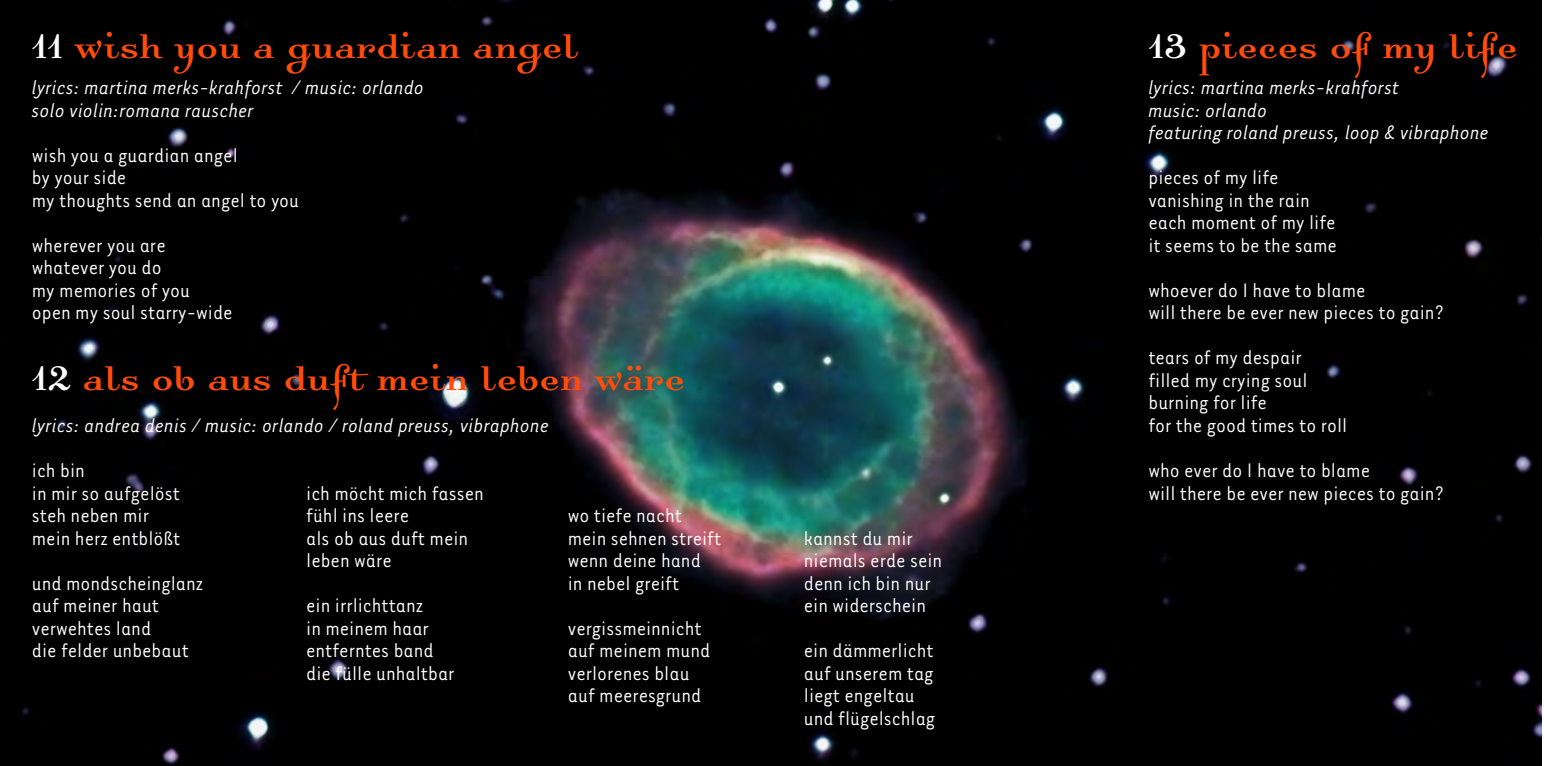
<style>
.page{position:relative;width:1544px;height:766px;background:#fff}
.page>*{position:absolute;margin:0;border:0;box-sizing:border-box;transform-origin:0 0}
.t1{font:47.25px "Dalliance Roman";color:#ff4c0b}
.t2{font:22.5px/22.5px "Tarzana Narrow";color:#fff}
.t3{font:italic 22.5px/22.5px "Tarzana Narrow";color:#fff}
.s1{color:#fff}
</style>
<div class="page">
<img style="left:0;top:0;width:1541px;height:765px">
<h1 class="t1" style="left:32px;top:14px;width:548px"><span class="s1">11</span> wish you a guardian angel</h1>
<p class="t3" style="left:32px;top:75px;width:394px">lyrics: martina merks-krahforst / music: orlando solo violin:romana rauscher</p>
<p class="t2" style="left:32px;top:143px;width:269px">wish you a guardian angel<br>by your side<br>my thoughts send an angel to you</p>
<p class="t2" style="left:32px;top:233px;width:202px">wherever you are whatever you do<br>my memories of you open my soul starry-wide</p>
<h1 class="t1" style="left:32px;top:345px;width:655px"><span class="s1">12</span> als ob aus duft mein leben wäre</h1>
<p class="t3" style="left:32px;top:413px;width:518px">lyrics: andrea denis / music: orlando / roland preuss, vibraphone</p>
<p class="t2" style="left:32px;top:458px;width:150px">ich bin<br>in mir so aufgelöst steh neben mir mein herz entblößt</p>
<p class="t2" style="left:32px;top:570px;width:173px">und mondscheinglanz auf meiner haut verwehtes land<br>die felder unbebaut</p>
<p class="t2" style="left:306px;top:480px;width:179px">ich möcht mich fassen fühl ins leere<br>als ob aus duft mein leben wäre</p>
<p class="t2" style="left:306px;top:593px;width:150px">ein irrlichttanz<br>in meinem haar entferntes band die fülle unhaltbar</p>
<p class="t2" style="left:568px;top:503px;width:155px">wo tiefe nacht mein sehnen streift wenn deine hand in nebel greift</p>
<p class="t2" style="left:568px;top:615px;width:144px">vergissmeinnicht auf meinem mund verlorenes blau auf meeresgrund</p>
<p class="t2" style="left:804px;top:525px;width:140px">kannst du mir niemals erde sein denn ich bin nur ein widerschein</p>
<p class="t2" style="left:804px;top:638px;width:133px">ein dämmerlicht auf unserem tag liegt engeltau und flügelschlag</p>
<h1 class="t1" style="left:1148px;top:14px;width:371px"><span class="s1">13</span> pieces of my life</h1>
<p class="t3" style="left:1148px;top:75px;width:342px">lyrics: martina merks-krahforst<br>music: orlando<br>featuring roland preuss, loop &amp; vibraphone</p>
<p class="t2" style="left:1148px;top:165px;width:190px">pieces of my life vanishing in the rain each moment of my life it seems to be the same</p>
<p class="t2" style="left:1148px;top:278px;width:297px">whoever do I have to blame<br>will there be ever new pieces to gain?</p>
<p class="t2" style="left:1148px;top:345px;width:200px">tears of my despair filled my crying soul burning for life<br>for the good times to roll</p>
<p class="t2" style="left:1148px;top:458px;width:297px">who ever do I have to blame<br>will there be ever new pieces to gain?</p>
</div>
